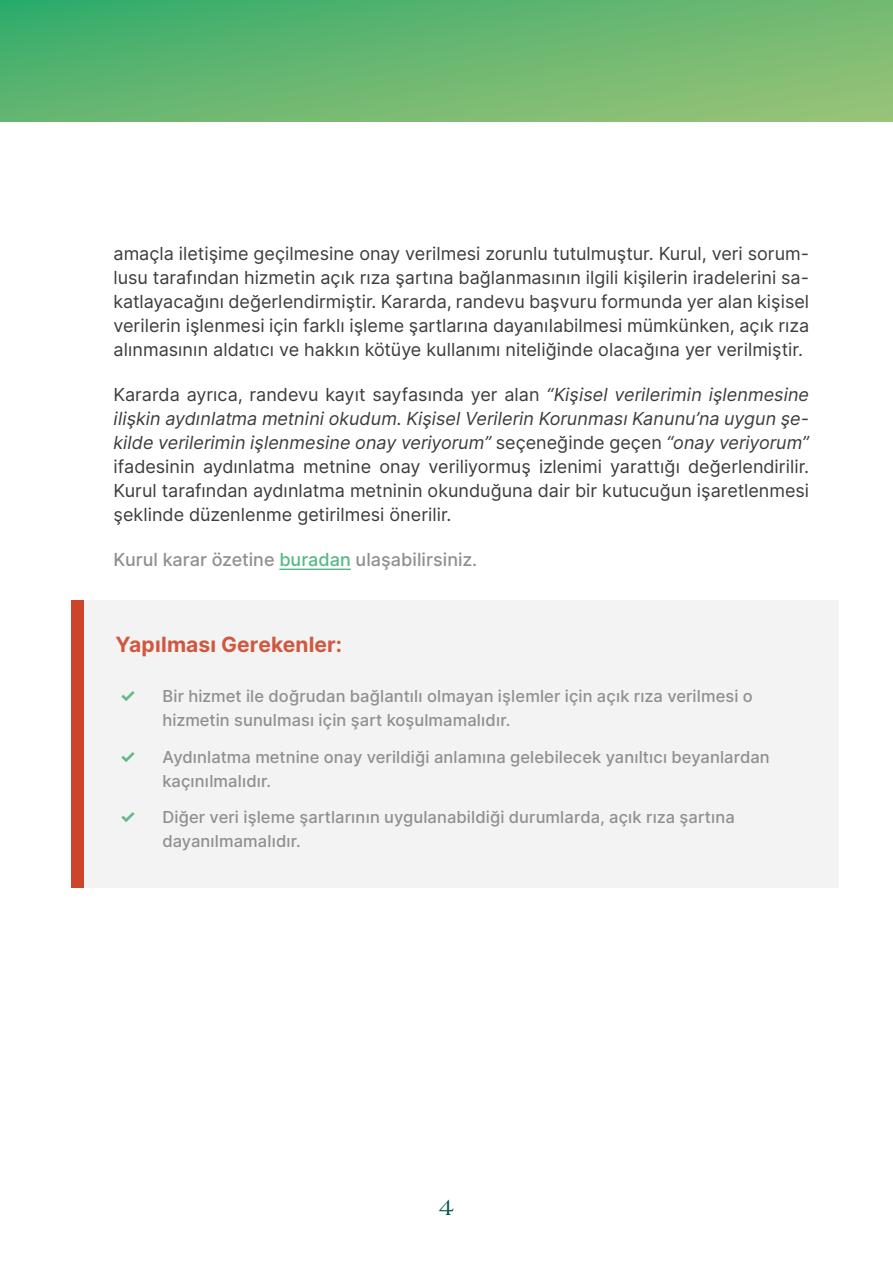
<style>
.page{position:relative;width:893px;height:1263px;background:#fff}
.page>*{position:absolute;margin:0;border:0;box-sizing:border-box;transform-origin:0 0}
.t1{font:24px "Americana Std FUHA Regular";color:#025850}
.t2{font:700 21px "Inter";letter-spacing:.005em;color:#d1573e}
.t3{font:18px/24px "Inter";color:#3c3c3b;text-align:justify}
.t4{font:500 18px "Inter";letter-spacing:.005em;color:#8f8f8f}
.t5{font:500 16.5px/24px "Inter";letter-spacing:.005em;color:#8f8f8f}
.s1{font-style:italic}
.s2{color:#55b986}
.s3{font-weight:700;font-size:18px;color:#60b986}
</style>
<div class="page">
<svg style="left:0;top:0;width:893px;height:121px;background:#69b771"></svg>
<hr style="left:279px;top:569px;width:72px;height:1px;background:#55b986">
<div style="left:84px;top:600px;width:755px;height:288px;background:#f3f3f3"></div>
<div style="left:71px;top:600px;width:13px;height:288px;background:#cc4429"></div>
<p class="t3" style="left:114px;top:241px;width:697px">amaçla iletişime geçilmesine onay verilmesi zorunlu tutulmuştur. Kurul, veri sorum&shy;lusu tarafından hizmetin açık rıza şartına bağlanmasının ilgili kişilerin iradelerini sa&shy;katlayacağını değerlendirmiştir. Kararda, randevu başvuru formunda yer alan kişisel verilerin işlenmesi için farklı işleme şartlarına dayanılabilmesi mümkünken, açık rıza alınmasının aldatıcı ve hakkın kötüye kullanımı niteliğinde olacağına yer verilmiştir.</p>
<p class="t3" style="left:114px;top:382px;width:697px">Kararda ayrıca, randevu kayıt sayfasında yer alan <span class="s1">“Kişisel verilerimin işlenmesine ilişkin aydınlatma metnini okudum. Kişisel Verilerin Korunması Kanunu’na uygun şe&shy;kilde verilerimin işlenmesine onay veriyorum”</span> seçeneğinde geçen <span class="s1">“onay veriyorum” </span>ifadesinin aydınlatma metnine onay veriliyormuş izlenimi yarattığı değerlendirilir.<br>Kurul tarafından aydınlatma metninin okunduğuna dair bir kutucuğun işaretlenmesi şeklinde düzenlenme getirilmesi önerilir.</p>
<p class="t4" style="left:114px;top:547px;width:365px">Kurul karar özetine <span class="s2">buradan</span> ulaşabilirsiniz.</p>
<p class="t2" style="left:116px;top:629px;width:228px">Yapılması Gerekenler:</p>
<p class="t5" style="left:162px;top:683px;width:592px;text-indent:-43px"><span class="s3">✓</span> Bir hizmet ile doğrudan bağlantılı olmayan işlemler için açık rıza verilmesi o hizmetin sunulması için şart koşulmamalıdır.</p>
<p class="t5" style="left:162px;top:744px;width:609px;text-indent:-43px"><span class="s3">✓</span> Aydınlatma metnine onay verildiği anlamına gelebilecek yanıltıcı beyanlardan kaçınılmalıdır.</p>
<p class="t5" style="left:162px;top:805px;width:574px;text-indent:-43px"><span class="s3">✓</span> Diğer veri işleme şartlarının uygulanabildiği durumlarda, açık rıza şartına dayanılmamalıdır.</p>
<h1 class="t1" style="left:439px;top:1191px;width:17px">4</h1>
</div>
